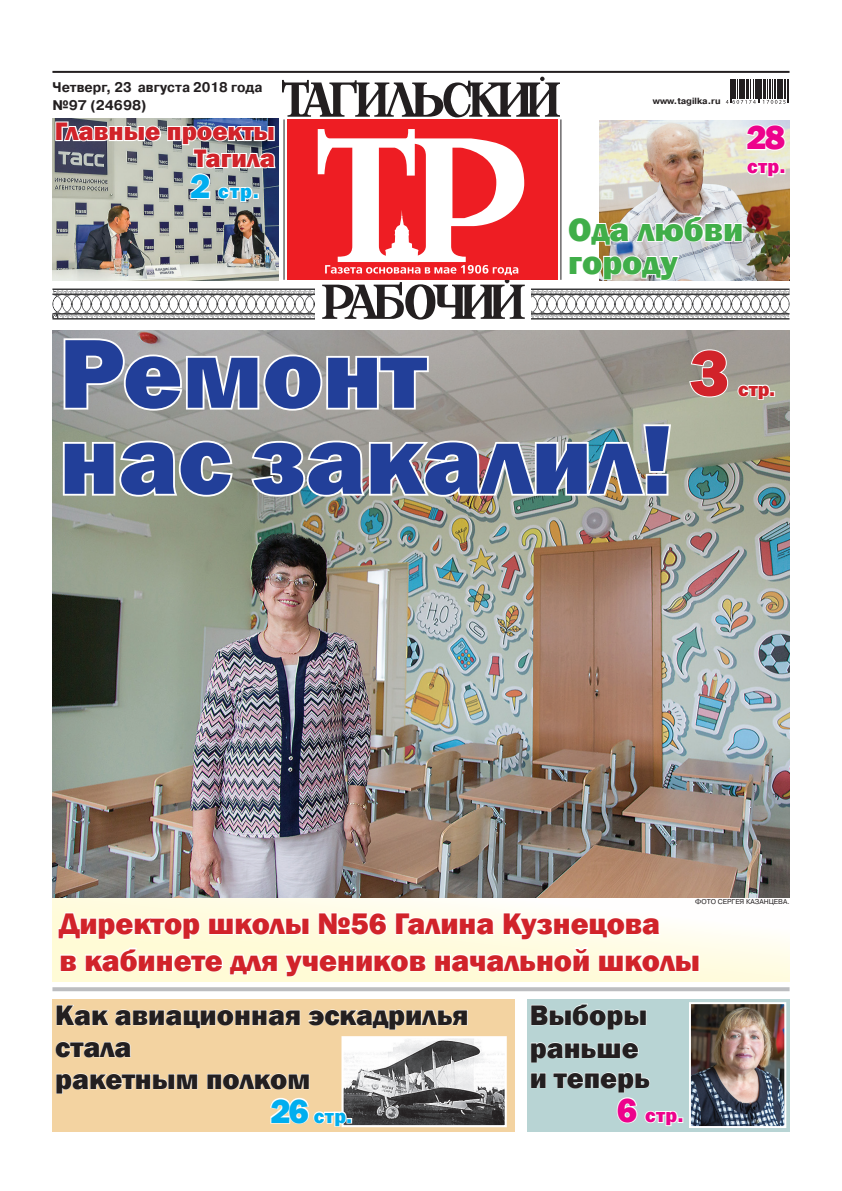
<style>
.page{position:relative;width:842px;height:1191px;background:#fff}
.page>*{position:absolute;margin:0;border:0;box-sizing:border-box;transform-origin:0 0}
.ЗАГОЛОВОК-30{font:800 101.3px "Franklin Gothic";color:#223f99}
.ЗАГОЛОВОК_24{font:800 67px "Franklin Gothic";color:#d1232a}
.ЗАГОЛОВОК_24-2{font:800 35px "Franklin Gothic";color:#ed028c}
.ЗАГОЛОВОК_18{font:800 34px/33px "Franklin Gothic";color:#40ae49}
.ЗАГОЛОВОК_18-2{font:800 30.6px/36.7px "Franklin Gothic";color:#d1232a}
.ЗАГОЛОВОК_18-3{font:800 29px/32px "Franklin Gothic";color:#231f20}
.ЗАГОЛОВОК_18-4{font:800 26px/27px "Franklin Gothic";color:#d1232a;text-align:right}
.ЗАГОЛОВОК_24-3{font:800 20px "Franklin Gothic";letter-spacing:.06em;color:#00aeef}
.ЗАГОЛОВОК_24-4{font:800 20px "Franklin Gothic";letter-spacing:.04em;color:#ed028c}
.ЗАГОЛОВОК_24-5{font:800 20px "Franklin Gothic";color:#d1232a}
.АВТОПОДПИСЬ{font:700 14px "Pragmatica C";color:#231f20;scale:.95 1}
.АВТОПОДПИСЬ-2{font:700 14px "Pragmatica C";color:#231f20}
.АВТОПОДПИСЬ-3{font:700 9px "Pragmatica C";color:#231f20}
.КАЗАНЦЕВ-АНТОНОВ{font:7px "Pragmatica C";color:#231f20}
.s1{font-size:35px}
</style>
<div class="page">
<div style="left:527px;top:998px;width:262px;height:133px;background:#b8d4d4"></div>
<svg style="left:531px;top:1003px;width:116px;height:27px"></svg>
<svg style="left:530px;top:1042px;width:109px;height:21px"></svg>
<svg style="left:530px;top:1072px;width:16px;height:16px"></svg>
<div style="left:52px;top:998px;width:463px;height:133px;background:#f3d3a1"></div>
<svg style="left:56px;top:1005px;width:245px;height:24px"></svg>
<svg style="left:308px;top:1009px;width:160px;height:21px"></svg>
<svg style="left:55px;top:1041px;width:76px;height:17px"></svg>
<svg style="left:56px;top:1073px;width:142px;height:21px"></svg>
<svg style="left:207px;top:1073px;width:103px;height:17px"></svg>
<svg style="left:553px;top:1072px;width:130px;height:54px"></svg>
<svg style="left:52px;top:987px;width:737px;height:4px;fill:#bcbdc0"></svg>
<hr style="left:52px;top:71px;width:737px;height:2px;background:#231f20">
<div style="left:52px;top:897px;width:737px;height:84px;background:linear-gradient(to bottom,#fff,#fffbdc)"></div>
<img style="left:52px;top:331px;width:737px;height:566px">
<svg style="left:688px;top:348px;width:41px;height:50px"></svg>
<svg style="left:736px;top:383px;width:39px;height:18px"></svg>
<svg style="left:62px;top:336px;width:369px;height:78px"></svg>
<svg style="left:61px;top:438px;width:174px;height:60px"></svg>
<img style="left:249px;top:422px;width:424px;height:76px">
<svg style="left:57px;top:898px;width:644px;height:79px"></svg>
<img style="left:692px;top:1005px;width:91px;height:120px">
<div style="left:689px;top:1002px;width:97px;height:126px;border:2px solid #fff"></div>
<img style="left:344px;top:1039px;width:160px;height:85px">
<div style="left:341px;top:1036px;width:166px;height:91px;border:2px solid #fff"></div>
<svg style="left:52px;top:77px;width:737px;height:242px"></svg>
<svg style="left:270px;top:1096px;width:82px;height:31px"></svg>
<p class="АВТОПОДПИСЬ" style="left:52px;top:79px;width:223px">Четверг, 23 августа 2018 года</p>
<p class="АВТОПОДПИСЬ-2" style="left:52px;top:97px;width:96px">№97 (24698)</p>
<p class="ЗАГОЛОВОК_18-4" style="left:55px;top:118px;width:222px">Главные проекты<br>Тагила</p>
<p class="ЗАГОЛОВОК_24-3" style="left:190px;top:178px;width:70px"><span class="s1">2</span> стр.</p>
<p class="АВТОПОДПИСЬ-3" style="left:653px;top:96px;width:69px">www.tagilka.ru</p>
<p class="ЗАГОЛОВОК_24-2" style="left:746px;top:115px;width:40px">28</p>
<p class="ЗАГОЛОВОК_24-4" style="left:747px;top:154px;width:40px">стр.</p>
<p class="ЗАГОЛОВОК_18" style="left:568px;top:213px;width:177px">Ода любви городу</p>
<p class="ЗАГОЛОВОК-30" style="left:60px;top:308px;width:367px">Ремонт</p>
<p class="ЗАГОЛОВОК_24" style="left:690px;top:330px;width:41px">3</p>
<p class="ЗАГОЛОВОК-30" style="left:60px;top:394px;width:615px">нас закалил!</p>
<p class="ЗАГОЛОВОК_24-5" style="left:738px;top:376px;width:38px">стр.</p>
<p class="КАЗАНЦЕВ-АНТОНОВ" style="left:695px;top:898px;width:96px">ФОТО СЕРГЕЯ КАЗАНЦЕВА.</p>
<p class="ЗАГОЛОВОК_18-2" style="left:60px;top:905px;width:642px">Директор школы №56 Галина Кузнецова<br>в кабинете для учеников начальной школы</p>
<p class="ЗАГОЛОВОК_18-3" style="left:55px;top:999px;width:415px">Как авиационная эскадрилья стала<br>ракетным полком</p>
<p class="ЗАГОЛОВОК_24-3" style="left:270px;top:1102px;width:83px"><span class="s1">26</span> стр.</p>
<p class="ЗАГОЛОВОК_18-3" style="left:530px;top:999px;width:119px">Выборы</p>
<p class="ЗАГОЛОВОК_18-3" style="left:530px;top:1032px;width:122px;line-height:30px">раньше и теперь</p>
<p class="ЗАГОЛОВОК_24-4" style="left:617px;top:1102px;width:68px"><span class="s1">6</span> стр.</p>
</div>
